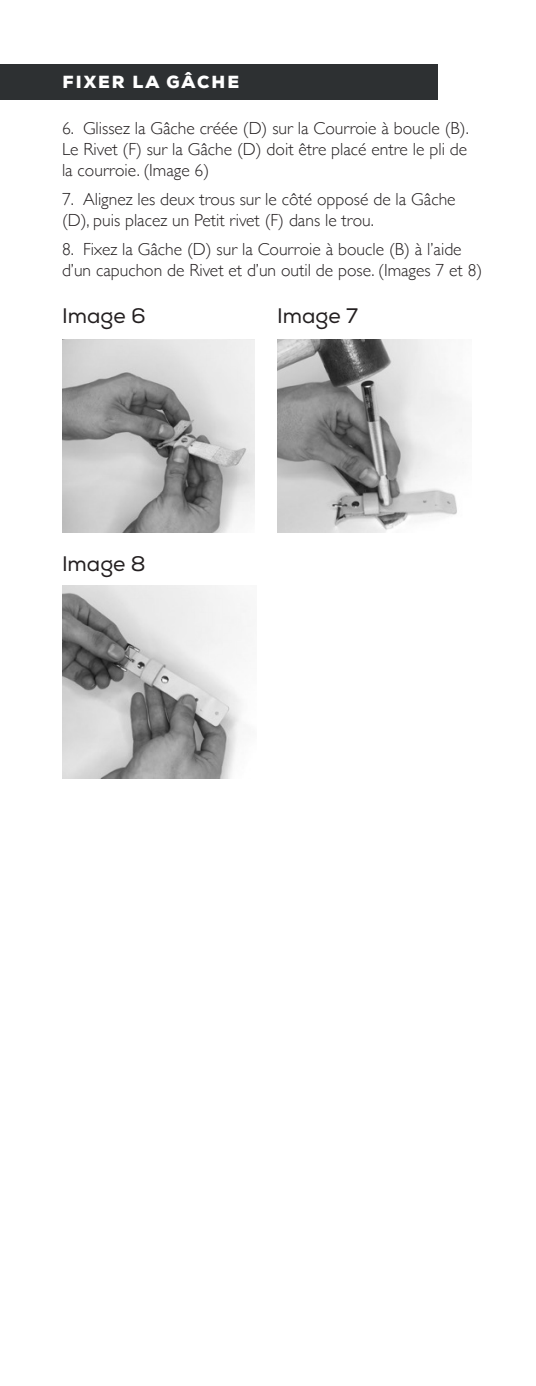
<style>
.page{position:relative;width:536px;height:1386px;background:#fff}
.page>*{position:absolute;margin:0;border:0;box-sizing:border-box;transform-origin:0 0}
.t1{font:21px "Nexa";color:#231f20}
.t2{font:300 17.5px/21px "Gill Sans";color:#231f20}
.t3{font:900 17.5px "Nexa";letter-spacing:.115em;color:#fff}
</style>
<div class="page">
<div style="left:0;top:64px;width:437px;height:35px;background:#2d3032"></div>
<img style="left:277px;top:340px;width:185px;height:192px">
<img style="left:62px;top:585px;width:184px;height:193px">
<img style="left:62px;top:340px;width:193px;height:192px">
<p class="t3" style="left:62px;top:71px;width:178px">FIXER LA GÂCHE</p>
<p class="t2" style="left:62px;top:117px;width:408px;text-align:justify">6. Glissez la Gâche créée (D) sur la Courroie à boucle (B).<br>Le Rivet (F) sur la Gâche (D) doit être placé entre le pli de la courroie. (Image 6)</p>
<p class="t2" style="left:62px;top:188px;width:395px">7. Alignez les deux trous sur le côté opposé de la Gâche (D), puis placez un Petit rivet (F) dans le trou.</p>
<p class="t2" style="left:62px;top:237px;width:421px">8. Fixez la Gâche (D) sur la Courroie à boucle (B) à l’aide d’un capuchon de Rivet et d’un outil de pose. (Images 7 et 8)</p>
<p class="t1" style="left:62px;top:303px;width:85px">Image 6</p>
<p class="t1" style="left:277px;top:303px;width:82px">Image 7</p>
<p class="t1" style="left:62px;top:551px;width:85px">Image 8</p>
</div>
